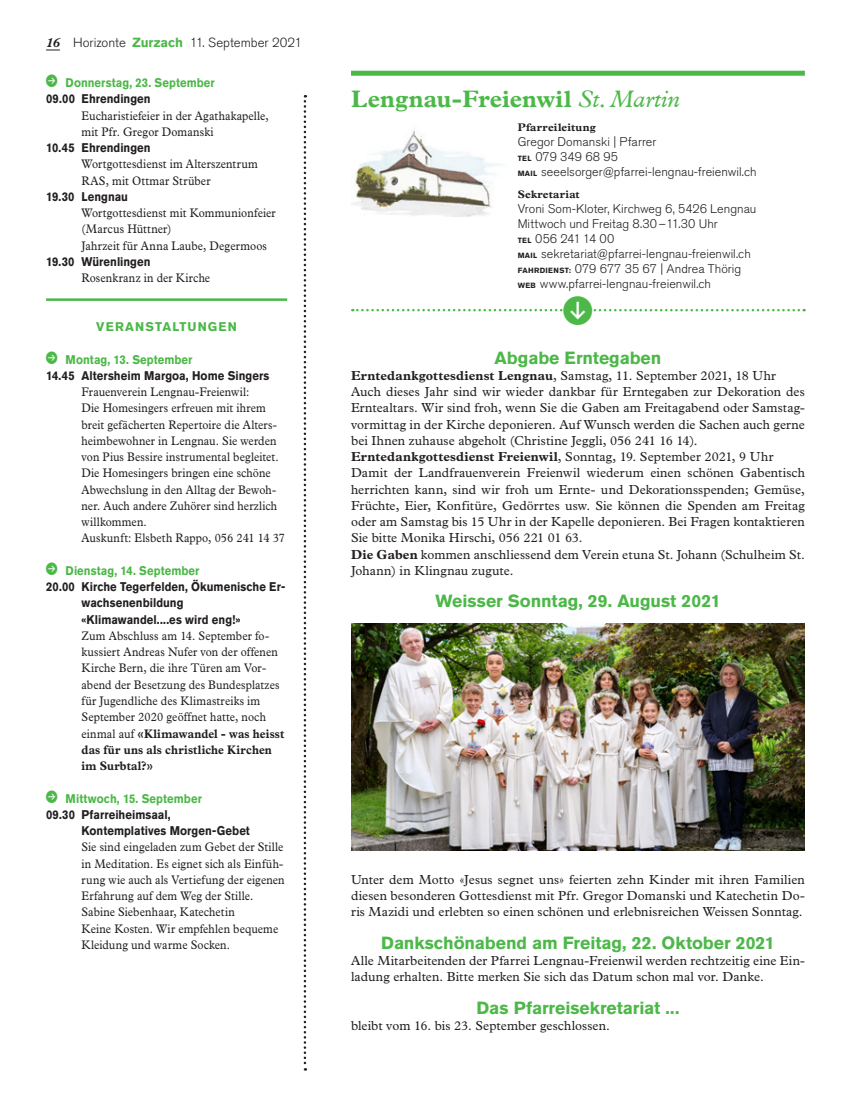
<style>
.page{position:relative;width:851px;height:1099px;background:#fff}
.page>*{position:absolute;margin:0;border:0;box-sizing:border-box;transform-origin:0 0}
.Pfarrei_Ort_Patrozin{font:700 23.75px "Plantin MT Pro";color:#4cb848}
.subheadline-1{font:700 17.5px "Akzidenz Grotesk Pro";color:#4cb848}
.paragraphBlockCenter{font:13.12px/16.2px "Plantin Std";letter-spacing:.005em;color:#231f20;text-align:justify}
.paragraphBlockCenter-2{font:700 13.12px "Plantin Std";letter-spacing:.01em;color:#231f20}
.t1{font:300 13.12px "Akzidenz Grotesk Pro";color:#231f20}
.paragraph{font:12.5px/16.2px "Plantin Std";letter-spacing:.01em;color:#231f20;scale:.9 1}
.subheadline{font:700 12.5px/16.2px "Akzidenz Grotesk Pro";letter-spacing:.005em;color:#231f20;scale:.9 1}
.Pfarrei_Adresse_mit{font:300 12.5px "Akzidenz Grotesk Pro";letter-spacing:.005em;color:#231f20}
.Pfarrei_Adresse_Text{font:300 12.5px "Akzidenz Grotesk Pro";letter-spacing:.005em;color:#231f20}
.t2{font:700 12.5px "Akzidenz Grotesk Pro";letter-spacing:.005em;color:#4cb848;scale:.9 1}
.Adresse_mit_Label{font:300 12.5px "Akzidenz Grotesk Pro";letter-spacing:.005em;color:#231f20}
.t3{font:700 12.5px "Akzidenz Grotesk Pro";letter-spacing:.09em;color:#4cb848}
.Pfarrei_Adresse_mit-2{font:300 12.5px "Akzidenz Grotesk Pro";letter-spacing:-.025em;color:#231f20}
.Pfarrei_Adresse_Tite{font:700 11px "Plantin MT Pro";letter-spacing:.025em;color:#231f20}
.s1{font-family:"Plantin Std";font-weight:700;font-style:italic}
.s2{font-weight:700;color:#4cb848}
.s3{font-weight:700}
.s4{font-weight:400;font-style:italic}
.s5{font-weight:700;font-size:7.5px}
.s6{font-weight:400}
</style>
<div class="page">
<svg style="left:46px;top:50px;width:14px;height:1px"></svg>
<hr style="left:46px;top:298px;width:241px;height:3px;background:#4cb848">
<svg style="left:303px;top:95px;width:3px;height:975px"></svg>
<img style="left:351px;top:623px;width:453px;height:227px">
<div style="left:351px;top:71px;width:453px;height:5px;background:#4cb848"></div>
<img style="left:351px;top:128px;width:151px;height:89px">
<svg style="left:352px;top:308px;width:452px;height:4px"></svg>
<p class="t1" style="left:46px;top:34px;width:257px"><span class="s1">16</span> Horizonte <span class="s2">Zurzach</span> 11. September 2021</p>
<p class="t2" style="left:66px;top:75px;width:167px">Donnerstag, 23. September</p>
<p class="subheadline" style="left:46px;top:91px;width:118px">09.00 Ehrendingen</p>
<p class="paragraph" style="left:81px;top:107px;width:210px">Eucharistiefeier in der Agathakapelle, mit Pfr. Gregor Domanski</p>
<p class="subheadline" style="left:46px;top:139px;width:118px">10.45 Ehrendingen</p>
<p class="paragraph" style="left:81px;top:156px;width:197px">Wortgottesdienst im Alterszentrum<br>RAS, mit Ottmar Strüber</p>
<p class="subheadline" style="left:46px;top:188px;width:93px">19.30 Lengnau</p>
<p class="paragraph" style="left:81px;top:205px;width:217px">Wortgottesdienst mit Kommunionfeier (Marcus Hüttner)<br>Jahrzeit für Anna Laube, Degermoos</p>
<p class="subheadline" style="left:46px;top:253px;width:118px">19.30 Würenlingen</p>
<p class="paragraph" style="left:81px;top:270px;width:144px">Rosenkranz in der Kirche</p>
<p class="t3" style="left:96px;top:318px;width:142px">VERANSTALTUNGEN</p>
<p class="t2" style="left:66px;top:351px;width:142px">Montag, 13. September</p>
<p class="subheadline" style="left:46px;top:367px;width:249px">14.45 Altersheim Margoa, Home Singers</p>
<p class="paragraph" style="left:81px;top:384px;width:227px">Frauenverein Lengnau-Freienwil:<br>Die Homesingers erfreuen mit ihrem breit gefächerten Repertoire die Alters&shy;heimbewohner in Lengnau. Sie werden von Pius Bessire instrumental begleitet.<br>Die Homesingers bringen eine schöne Abwechslung in den Alltag der Bewoh&shy;ner. Auch andere Zuhörer sind herzlich willkommen.<br>Auskunft: Elsbeth Rappo, 056 241 14 37</p>
<p class="t2" style="left:66px;top:562px;width:150px">Dienstag, 14. September</p>
<p class="subheadline" style="left:81px;top:578px;width:228px;text-indent:-35px">20.00 Kirche Tegerfelden, Ökumenische Er&shy;wachsenenbildung «Klimawandel....es wird eng!»</p>
<p class="paragraph" style="left:81px;top:627px;width:227px">Zum Abschluss am 14. September fo&shy;kussiert Andreas Nufer von der offenen Kirche Bern, die ihre Türen am Vor&shy;abend der Besetzung des Bundesplatzes für Jugendliche des Klimastreiks im September 2020 geöffnet hatte, noch einmal auf <span class="s3">«Klimawandel - was heisst das für uns als christliche Kirchen im Surbtal?»</span></p>
<p class="t2" style="left:66px;top:790px;width:153px">Mittwoch, 15. September</p>
<p class="subheadline" style="left:81px;top:806px;width:188px;text-indent:-35px">09.30 Pfarreiheimsaal,<br>Kontemplatives Morgen-Gebet</p>
<p class="paragraph" style="left:81px;top:839px;width:227px">Sie sind eingeladen zum Gebet der Stille in Meditation. Es eignet sich als Einfüh&shy;rung wie auch als Vertiefung der eigenen Erfahrung auf dem Weg der Stille.<br>Sabine Siebenhaar, Katechetin<br>Keine Kosten. Wir empfehlen bequeme Kleidung und warme Socken.</p>
<p class="Pfarrei_Ort_Patrozin" style="left:351px;top:85px;width:330px">Lengnau-Freienwil <span class="s4">St.Martin</span></p>
<p class="Pfarrei_Adresse_Tite" style="left:517px;top:120px;width:80px">Pfarreileitung</p>
<p class="Pfarrei_Adresse_Text" style="left:517px;top:133px;width:140px">Gregor Domanski | Pfarrer</p>
<p class="Adresse_mit_Label" style="left:517px;top:148px;width:102px"><span class="s5">TEL</span> 079 349 68 95</p>
<p class="Adresse_mit_Label" style="left:517px;top:163px;width:240px"><span class="s5">MAIL</span> seeelsorger@pfarrei-lengnau-freienwil.ch</p>
<p class="Pfarrei_Adresse_Tite" style="left:517px;top:187px;width:64px">Sekretariat</p>
<p class="Pfarrei_Adresse_Text" style="left:517px;top:200px;width:240px">Vroni Som-Kloter, Kirchweg 6, 5426 Lengnau</p>
<p class="Pfarrei_Adresse_Text" style="left:517px;top:215px;width:201px">Mittwoch und Freitag 8.30–11.30 Uhr</p>
<p class="Pfarrei_Adresse_mit-2" style="left:517px;top:230px;width:98px"><span class="s5">TEL</span> 056 241 14 00</p>
<p class="Pfarrei_Adresse_mit" style="left:517px;top:245px;width:235px"><span class="s5">MAIL</span> sekretariat@pfarrei-lengnau-freienwil.ch</p>
<p class="Pfarrei_Adresse_mit" style="left:517px;top:260px;width:225px"><span class="s5">FAHRDIENST:</span> 079 677 35 67 | Andrea Thörig</p>
<p class="Pfarrei_Adresse_mit" style="left:517px;top:275px;width:195px"><span class="s5">WEB</span> www.pfarrei-lengnau-freienwil.ch</p>
<p class="subheadline-1" style="left:494px;top:346px;width:168px">Abgabe Erntegaben</p>
<p class="paragraphBlockCenter" style="left:351px;top:367px;width:426px"><span class="s3">Erntedankgottesdienst Lengnau</span>, Samstag, 11. September 2021, 18 Uhr</p>
<p class="paragraphBlockCenter" style="left:351px;top:383px;width:455px">Auch dieses Jahr sind wir wieder dankbar für Erntegaben zur Dekoration des Erntealtars. Wir sind froh, wenn Sie die Gaben am Freitagabend oder Samstag&shy;vormittag in der Kirche deponieren. Auf Wunsch werden die Sachen auch gerne bei Ihnen zuhause abgeholt (Christine Jeggli, 056 241 16 14).</p>
<p class="paragraphBlockCenter-2" style="left:351px;top:449px;width:424px">Erntedankgottesdienst Freienwil<span class="s6">, Sonntag, 19. September 2021, 9 Uhr</span></p>
<p class="paragraphBlockCenter" style="left:351px;top:465px;width:455px">Damit der Landfrauenverein Freienwil wiederum einen schönen Gabentisch herrichten kann, sind wir froh um Ernte- und Dekorationsspenden; Gemüse, Früchte, Eier, Konfitüre, Gedörrtes usw. Sie können die Spenden am Freitag oder am Samstag bis 15 Uhr in der Kapelle deponieren. Bei Fragen kontaktieren Sie bitte Monika Hirschi, 056 221 01 63.</p>
<p class="paragraphBlockCenter" style="left:351px;top:546px;width:455px"><span class="s3">Die Gaben</span> kommen anschliessend dem Verein etuna St. Johann (Schulheim St.<br>Johann) in Klingnau zugute.</p>
<p class="subheadline-1" style="left:435px;top:590px;width:286px">Weisser Sonntag, 29. August 2021</p>
<p class="paragraphBlockCenter" style="left:351px;top:871px;width:455px">Unter dem Motto «Jesus segnet uns» feierten zehn Kinder mit ihren Familien diesen besonderen Gottesdienst mit Pfr. Gregor Domanski und Katechetin Do&shy;ris Mazidi und erlebten so einen schönen und erlebnisreichen Weissen Sonntag.</p>
<p class="subheadline-1" style="left:381px;top:931px;width:395px">Dankschönabend am Freitag, 22. Oktober 2021</p>
<p class="paragraphBlockCenter" style="left:351px;top:952px;width:455px">Alle Mitarbeitenden der Pfarrei Lengnau-Freienwil werden rechtzeitig eine Ein&shy;ladung erhalten. Bitte merken Sie sich das Datum schon mal vor. Danke.</p>
<p class="subheadline-1" style="left:476px;top:996px;width:204px">Das Pfarreisekretariat ...</p>
<p class="paragraphBlockCenter" style="left:351px;top:1017px;width:260px">bleibt vom 16. bis 23. September geschlossen.</p>
</div>
